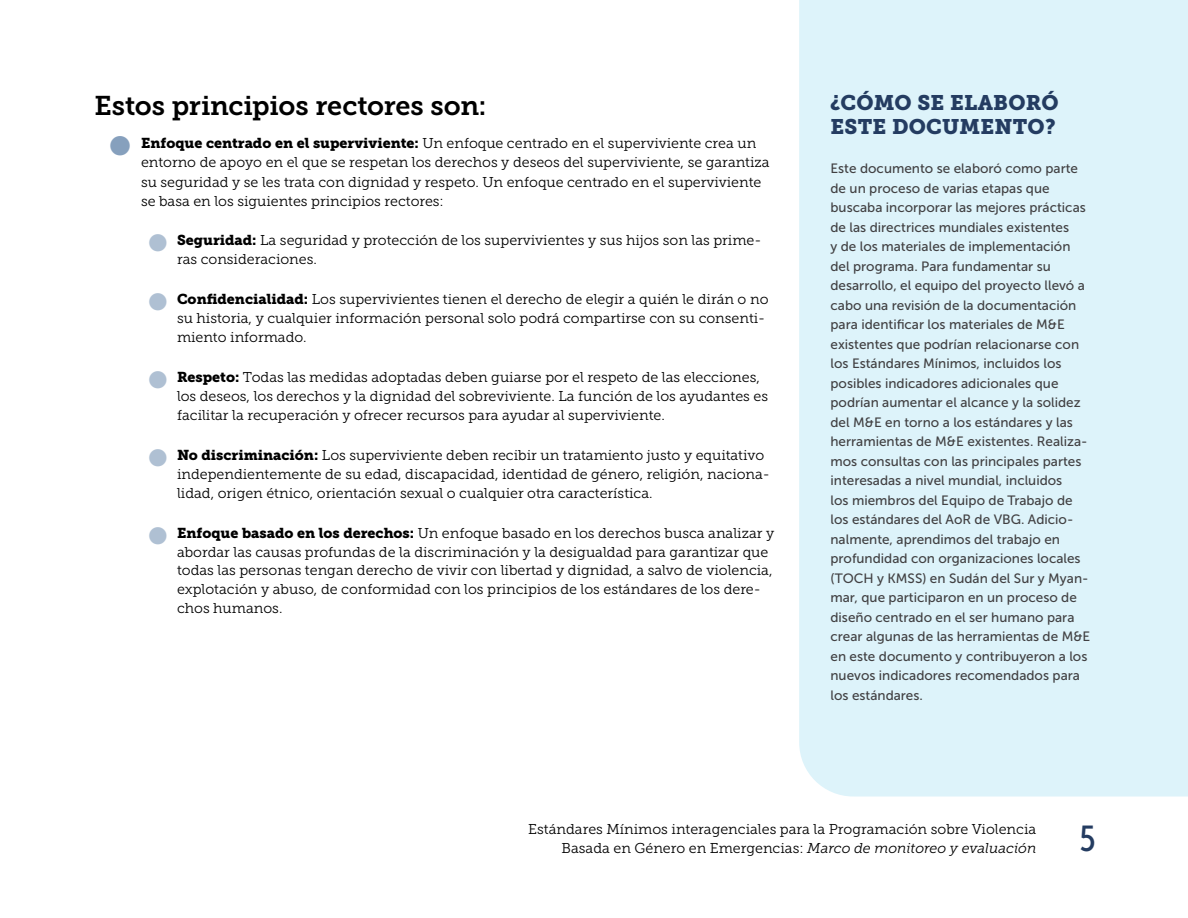
<style>
.page{position:relative;width:1188px;height:918px;background:#fff}
.page>*{position:absolute;margin:0;border:0;box-sizing:border-box;transform-origin:0 0}
.t1{font:36px "Museo Sans Cond 500";color:#243c61}
.t2{font:27px "Museo Slab 700";letter-spacing:-.005em;color:#000}
.t3{font:21px/24px "Museo Slab 900";letter-spacing:.01em;color:#243c61}
.t4{font:14.25px/18.8px "Museo Slab 300";color:#000}
.t5{font:13.5px/19.5px "Museo Sans 500";color:#414042}
.s1{color:#86a0bd}
.s2{font-family:"Museo Slab 900"}
.s3{color:#afc0d3}
.s4{font-style:italic}
</style>
<div class="page">
<div style="left:799px;top:0;width:389px;height:796px;background:#ddf3fa"></div>
<h2 class="t2" style="left:94px;top:90px;width:394px">Estos principios rectores son:</h2>
<p class="t4" style="left:141px;top:133px;width:630px;line-height:19.5px;text-indent:-31px"><span class="s1">●</span> <span class="s2">Enfoque centrado en el superviviente:</span> Un enfoque centrado en el superviviente crea un entorno de apoyo en el que se respetan los derechos y deseos del superviviente, se garantiza su seguridad y se les trata con dignidad y respeto. Un enfoque centrado en el superviviente se basa en los siguientes principios rectores:</p>
<p class="t4" style="left:177px;top:231px;width:586px;text-indent:-28px"><span class="s3">●</span> <span class="s2">Seguridad:</span> La seguridad y protección de los supervivientes y sus hijos son las prime&shy;ras consideraciones.</p>
<p class="t4" style="left:177px;top:290px;width:593px;text-indent:-28px"><span class="s3">●</span> <span class="s2">Confidencialidad:</span> Los supervivientes tienen el derecho de elegir a quién le dirán o no su historia, y cualquier información personal solo podrá compartirse con su consenti&shy;miento informado.</p>
<p class="t4" style="left:177px;top:368px;width:593px;text-indent:-28px"><span class="s3">●</span> <span class="s2">Respeto:</span> Todas las medidas adoptadas deben guiarse por el respeto de las elecciones, los deseos, los derechos y la dignidad del sobreviviente. La función de los ayudantes es facilitar la recuperación y ofrecer recursos para ayudar al superviviente.</p>
<p class="t4" style="left:177px;top:446px;width:594px;text-indent:-28px"><span class="s3">●</span> <span class="s2">No discriminación:</span> Los superviviente deben recibir un tratamiento justo y equitativo independientemente de su edad, discapacidad, identidad de género, religión, naciona&shy;lidad, origen étnico, orientación sexual o cualquier otra característica.</p>
<p class="t4" style="left:177px;top:524px;width:599px;text-indent:-28px"><span class="s3">●</span> <span class="s2">Enfoque basado en los derechos:</span> Un enfoque basado en los derechos busca analizar y abordar las causas profundas de la discriminación y la desigualdad para garantizar que todas las personas tengan derecho de vivir con libertad y dignidad, a salvo de violencia, explotación y abuso, de conformidad con los principios de los estándares de los dere&shy;chos humanos.</p>
<h3 class="t3" style="left:831px;top:91px;width:230px">¿CÓMO SE ELABORÓ<br>ESTE DOCUMENTO?</h3>
<p class="t5" style="left:831px;top:159px;width:261px">Este documento se elaboró como parte de un proceso de varias etapas que buscaba incorporar las mejores prácticas de las directrices mundiales existentes<br>y de los materiales de implementación del programa. Para fundamentar su desarrollo, el equipo del proyecto llevó a cabo una revisión de la documentación para identificar los materiales de M&amp;E existentes que podrían relacionarse con los Estándares Mínimos, incluidos los posibles indicadores adicionales que podrían aumentar el alcance y la solidez del M&amp;E en torno a los estándares y las herramientas de M&amp;E existentes. Realiza&shy;mos consultas con las principales partes interesadas a nivel mundial, incluidos<br>los miembros del Equipo de Trabajo de los estándares del AoR de VBG. Adicio&shy;nalmente, aprendimos del trabajo en profundidad con organizaciones locales (TOCH y KMSS) en Sudán del Sur y Myan&shy;mar, que participaron en un proceso de diseño centrado en el ser humano para crear algunas de las herramientas de M&amp;E en este documento y contribuyeron a los nuevos indicadores recomendados para los estándares.</p>
<p class="t4" style="left:528px;top:820px;width:510px;text-align:right">Estándares Mínimos interagenciales para la Programación sobre Violencia<br>Basada en Género en Emergencias: <span class="s4">Marco de monitoreo y evaluación</span></p>
<h1 class="t1" style="left:1079px;top:818px;width:18px">5</h1>
</div>
